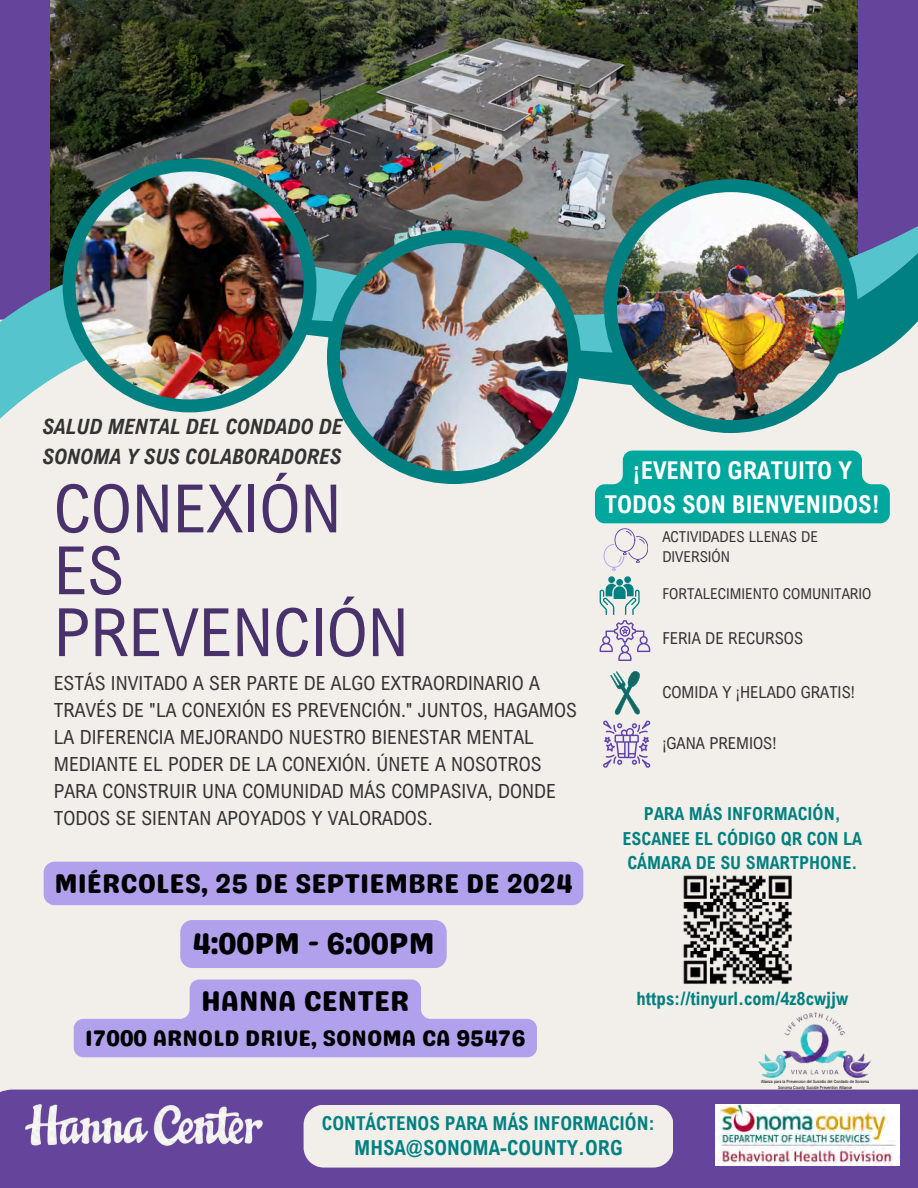
<style>
.page{position:relative;width:918px;height:1188px;background:#f2efeb}
.page>*{position:absolute;margin:0;border:0;box-sizing:border-box;transform-origin:0 0}
.t1{font:66.75px/61.8px "Arial Nova Cond";color:#49326b}
.t2{font:30px "Genty Sans";color:#000}
.t3{font:28.5px "Genty Sans";color:#000}
.t4{font:27px "Genty Sans";color:#000}
.t5{font:700 24.6px/33.8px "Arial Nova Cond";color:#fff;text-align:center}
.t6{font:22.5px "Genty Sans";color:#000}
.t7{font:italic 700 21.15px/29.2px "Arial Nova Cond";color:#333}
.t8{font:700 20.7px "Arial Nova Cond";color:#008080}
.t9{font:19.5px/27px "Arial Nova Cond";color:#333}
.t10{font:700 19.2px "Arial Nova Cond";color:#008080}
.t11{font:700 18.3px "Arial Nova Cond";color:#008080}
.t12{font:700 18px/24.5px "Arial Nova Cond";color:#008080;text-align:center}
.t13{font:16.5px "Arial Nova Cond";color:#333}
.t14{font:15px/20.2px "Arial Nova Cond";color:#333}
.t15{font:4.35px/5.7px "Arial Nova Cond";color:#000;text-align:center}
</style>
<div class="page">
<img style="left:51px;top:0;width:806px;height:7px">
<img style="left:0;top:7px;width:918px;height:596px">
<svg style="left:181px;top:208px;width:737px;height:372px"></svg>
<div style="left:0;top:1090px;width:918px;height:98px;background:#65449b"></div>
<svg style="left:604px;top:179px;width:254px;height:254px"></svg>
<img style="left:617px;top:192px;width:228px;height:228px;border-radius:50%">
<svg style="left:327px;top:230px;width:254px;height:254px"></svg>
<img style="left:340px;top:243px;width:228px;height:228px;border-radius:50%">
<img style="left:63px;top:159px;width:253px;height:253px">
<img style="left:76px;top:171px;width:228px;height:228px;border-radius:50%">
<img style="left:715px;top:1105px;width:185px;height:60px">
<img style="left:26px;top:1105px;width:236px;height:40px">
<img style="left:759px;top:1012px;width:112px;height:67px">
<svg style="left:603px;top:721px;width:47px;height:47px"></svg>
<svg style="left:600px;top:576px;width:50px;height:85px"></svg>
<svg style="left:595px;top:451px;width:295px;height:119px"></svg>
<img style="left:683px;top:875px;width:109px;height:109px">
<div style="left:44px;top:862px;width:539px;height:43px;background:#b1a1ed;border-radius:11px"></div>
<div style="left:180px;top:920px;width:267px;height:48px;background:#b1a1ed"></div>
<svg style="left:74px;top:980px;width:463px;height:77px"></svg>
<div style="left:304px;top:1105px;width:369px;height:63px;background:#f2efeb;border-radius:20px"></div>
<svg style="left:610px;top:671px;width:30px;height:44px"></svg>
<p class="t7" style="left:43px;top:412px;width:301px">SALUD MENTAL DEL CONDADO DE<br>SONOMA Y SUS COLABORADORES</p>
<p class="t1" style="left:54px;top:476px;width:356px">CONEXIÓN<br>ES<br>PREVENCIÓN</p>
<h4 class="t9" style="left:54px;top:669px;width:524px">ESTÁS INVITADO A SER PARTE DE ALGO EXTRAORDINARIO A TRAVÉS DE "LA CONEXIÓN ES PREVENCIÓN." JUNTOS, HAGAMOS LA DIFERENCIA MEJORANDO NUESTRO BIENESTAR MENTAL MEDIANTE EL PODER DE LA CONEXIÓN. ÚNETE A NOSOTROS PARA CONSTRUIR UNA COMUNIDAD MÁS COMPASIVA, DONDE TODOS SE SIENTAN APOYADOS Y VALORADOS.</h4>
<h1 class="t4" style="left:54px;top:867px;width:520px">MIÉRCOLES, 25 DE SEPTIEMBRE DE 2024</h1>
<p class="t2" style="left:192px;top:926px;width:244px">4:00PM - 6:00PM</p>
<p class="t3" style="left:201px;top:984px;width:210px">HANNA CENTER</p>
<p class="t6" style="left:85px;top:1025px;width:442px">17000 ARNOLD DRIVE, SONOMA CA 95476</p>
<h3 class="t5" style="left:605px;top:453px;width:277px">¡EVENTO GRATUITO Y<br>TODOS SON BIENVENIDOS!</h3>
<p class="t14" style="left:662px;top:526px;width:157px">ACTIVIDADES LLENAS DE<br>DIVERSIÓN</p>
<p class="t14" style="left:662px;top:583px;width:211px">FORTALECIMIENTO COMUNITARIO</p>
<p class="t13" style="left:662px;top:628px;width:142px">FERIA DE RECURSOS</p>
<p class="t13" style="left:662px;top:682px;width:194px">COMIDA Y ¡HELADO GRATIS!</p>
<p class="t13" style="left:662px;top:733px;width:116px">¡GANA PREMIOS!</p>
<p class="t12" style="left:623px;top:801px;width:241px">PARA MÁS INFORMACIÓN,<br>ESCANEE EL CÓDIGO QR CON LA<br>CÁMARA DE SU SMARTPHONE.</p>
<p class="t11" style="left:637px;top:987px;width:213px">https://tinyurl.com/4z8cwjjw</p>
<p class="t15" style="left:761px;top:1078px;width:110px">Alianza para la Prevencion del Suicidio del Condado de Sonoma<br>Sonoma County Suicide Prevention Alliance</p>
<h6 class="t10" style="left:322px;top:1111px;width:334px">CONTÁCTENOS PARA MÁS INFORMACIÓN:</h6>
<h6 class="t8" style="left:354px;top:1135px;width:270px">MHSA@SONOMA-COUNTY.ORG</h6>
</div>
